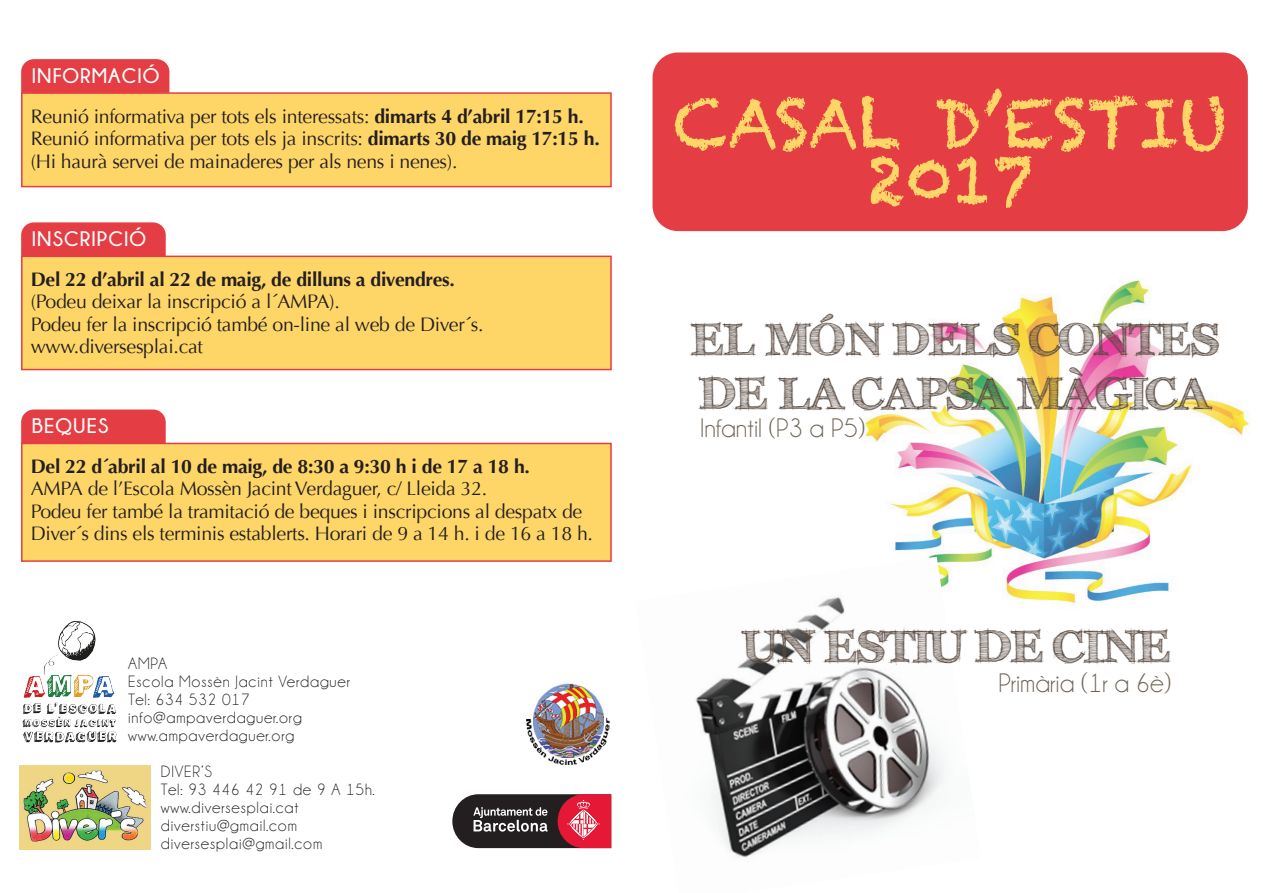
<style>
.page{position:relative;width:1263px;height:893px;background:#fff}
.page>*{position:absolute;margin:0;border:0;box-sizing:border-box;transform-origin:0 0}
.t1{font:67.5px/57px "Chalkduster";color:#fed667;text-align:center}
.t2{font:700 45px/54px "FFF Tusj";color:#594a41}
.t3{font:27px "Champagne&Limousines";color:#716557}
.t4{font:700 21px "Champagne&Limousines";letter-spacing:.05em;color:#fff}
.t5{font:19.5px/22.5px "Optima";letter-spacing:-.015em;color:#231f20}
.t6{font:700 19.5px "Optima";letter-spacing:-.015em;color:#231f20}
.t7{font:16.5px/18px "Champagne&Limousines";letter-spacing:.05em;color:#231f20}
.s1{font-weight:700}
</style>
<div class="page">
<img style="left:862px;top:277px;width:388px;height:327px">
<img style="left:695px;top:557px;width:286px;height:301px">
<div style="left:652px;top:53px;width:596px;height:178px;background:#e43e44;border-radius:26px"></div>
<div style="left:21px;top:92px;width:591px;height:95px;background:#fed667;border:2px solid #e43e44"></div>
<div style="left:21px;top:59px;width:148px;height:34px;background:#e43e44"></div>
<div style="left:21px;top:256px;width:591px;height:114px;background:#fed667;border:2px solid #e43e44"></div>
<div style="left:21px;top:222px;width:145px;height:34px;background:#e43e44"></div>
<div style="left:21px;top:443px;width:591px;height:119px;background:#fed667;border:2px solid #e43e44"></div>
<div style="left:21px;top:409px;width:145px;height:34px;background:#e43e44"></div>
<img style="left:20px;top:765px;width:130px;height:85px">
<img style="left:22px;top:621px;width:95px;height:122px">
<svg style="left:452px;top:794px;width:159px;height:54px;background:#763e47"></svg>
<img style="left:526px;top:683px;width:85px;height:82px">
<p class="t4" style="left:32px;top:64px;width:129px">INFORMACIÓ</p>
<p class="t5" style="left:31px;top:105px;width:571px">Reunió informativa per tots els interessats: <span class="s1">dimarts 4 d’abril 17:15 h.<br></span>Reunió informativa per tots els ja inscrits: <span class="s1">dimarts 30 de maig 17:15 h. </span>(Hi haurà servei de mainaderes per als nens i nenes).</p>
<p class="t4" style="left:32px;top:228px;width:116px">INSCRIPCIÓ</p>
<p class="t6" style="left:31px;top:268px;width:426px">Del 22 d’abril al 22 de maig, de dilluns a divendres.</p>
<p class="t5" style="left:31px;top:291px;width:454px">(Podeu deixar la inscripció a l´AMPA).<br>Podeu fer la inscripció també on-line al web de Diver´s. www.diversesplai.cat</p>
<p class="t4" style="left:32px;top:415px;width:78px">BEQUES</p>
<p class="t6" style="left:31px;top:455px;width:501px">Del 22 d´abril al 10 de maig, de 8:30 a 9:30 h i de 17 a 18 h.</p>
<p class="t5" style="left:31px;top:478px;width:564px">AMPA de l’Escola Mossèn Jacint Verdaguer, c/ Lleida 32.<br>Podeu fer també la tramitació de beques i inscripcions al despatx de<br>Diver´s dins els terminis establerts. Horari de 9 a 14 h. i de 16 a 18 h.</p>
<p class="t7" style="left:128px;top:655px;width:223px">AMPA<br>Escola Mossèn Jacint Verdaguer<br>Tel: 634 532 017 info@ampaverdaguer.org www.ampaverdaguer.org</p>
<p class="t7" style="left:161px;top:763px;width:215px">DIVER’S<br>Tel: 93 446 42 91 de 9 A 15h. www.diversesplai.cat diverstiu@gmail.com diversesplai@gmail.com</p>
<h1 class="t1" style="left:673px;top:95px;width:555px">CASAL D’ESTIU<br>2017</h1>
<h2 class="t2" style="left:691px;top:312px;width:528px">EL MÓN DELS CONTES<br>DE LA CAPSA MÀGICA</h2>
<h3 class="t3" style="left:700px;top:414px;width:166px">Infantil (P3 a P5)</h3>
<h2 class="t2" style="left:744px;top:620px;width:427px">UN ESTIU DE CINE</h2>
<h3 class="t3" style="left:998px;top:669px;width:174px">Primària (1r a 6è)</h3>
</div>
